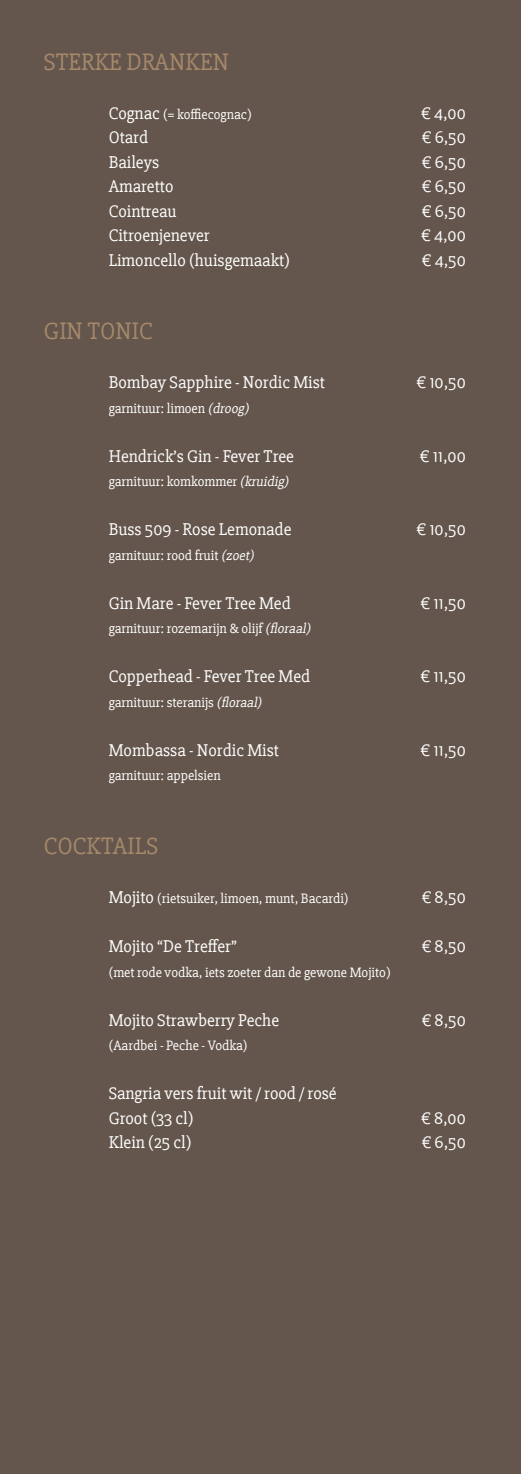
<style>
.page{position:relative;width:521px;height:1474px;background:#fff}
.page>*{position:absolute;margin:0;border:0;box-sizing:border-box;transform-origin:0 0}
.t1{font:24.5px "Slabo 27 px";color:#a6886b}
.t2{font:17.5px/24.5px "Slabo 27 px";color:#fff}
.t3{font:14px "Slabo 27 px";color:#fff}
.s1{font-size:17.5px}
.s2{font-style:italic}
</style>
<div class="page">
<div style="left:0;top:0;width:521px;height:1473px;background:#64564c"></div>
<h1 class="t1" style="left:44px;top:47px;width:187px">STERKE DRANKEN</h1>
<p class="t3" style="left:109px;top:106px;width:145px"><span class="s1">Cognac</span> (= koffiecognac)</p>
<p class="t2" style="left:421px;top:100px;width:46px">€ 4,00</p>
<p class="t2" style="left:109px;top:125px;width:41px">Otard</p>
<p class="t2" style="left:422px;top:125px;width:46px">€ 6,50</p>
<p class="t2" style="left:109px;top:149px;width:52px">Baileys</p>
<p class="t2" style="left:422px;top:149px;width:46px">€ 6,50</p>
<p class="t2" style="left:109px;top:174px;width:66px">Amaretto</p>
<p class="t2" style="left:422px;top:174px;width:46px">€ 6,50</p>
<p class="t2" style="left:109px;top:198px;width:70px">Cointreau</p>
<p class="t2" style="left:422px;top:198px;width:46px">€ 6,50</p>
<p class="t2" style="left:109px;top:223px;width:103px">Citroenjenever</p>
<p class="t2" style="left:421px;top:223px;width:46px">€ 4,00</p>
<p class="t2" style="left:109px;top:247px;width:183px">Limoncello (huisgemaakt)</p>
<p class="t2" style="left:422px;top:247px;width:46px">€ 4,50</p>
<h1 class="t1" style="left:44px;top:317px;width:110px">GIN TONIC</h1>
<p class="t2" style="left:109px;top:370px;width:218px">Bombay Sapphire - Nordic Mist</p>
<p class="t2" style="left:416px;top:370px;width:51px">€ 10,50</p>
<p class="t3" style="left:109px;top:400px;width:144px">garnituur: limoen <span class="s2">(droog)</span></p>
<p class="t2" style="left:109px;top:443px;width:187px">Hendrick’s Gin - Fever Tree</p>
<p class="t2" style="left:420px;top:443px;width:48px">€ 11,00</p>
<p class="t3" style="left:109px;top:473px;width:184px">garnituur: komkommer <span class="s2">(kruidig)</span></p>
<p class="t2" style="left:109px;top:517px;width:184px">Buss 509 - Rose Lemonade</p>
<p class="t2" style="left:416px;top:517px;width:51px">€ 10,50</p>
<p class="t3" style="left:109px;top:547px;width:149px">garnituur: rood fruit <span class="s2">(zoet)</span></p>
<p class="t2" style="left:109px;top:590px;width:184px">Gin Mare - Fever Tree Med</p>
<p class="t2" style="left:420px;top:590px;width:47px">€ 11,50</p>
<p class="t3" style="left:109px;top:620px;width:206px">garnituur: rozemarijn &amp; olijf <span class="s2">(floraal)</span></p>
<p class="t2" style="left:109px;top:664px;width:203px">Copperhead - Fever Tree Med</p>
<p class="t2" style="left:420px;top:664px;width:47px">€ 11,50</p>
<p class="t3" style="left:109px;top:694px;width:157px">garnituur: steranijs <span class="s2">(floraal)</span></p>
<p class="t2" style="left:109px;top:737px;width:172px">Mombassa - Nordic Mist</p>
<p class="t2" style="left:420px;top:737px;width:47px">€ 11,50</p>
<p class="t3" style="left:109px;top:767px;width:113px">garnituur: appelsien</p>
<h1 class="t1" style="left:44px;top:831px;width:116px">COCKTAILS</h1>
<p class="t3" style="left:109px;top:890px;width:241px"><span class="s1">Mojito</span> (rietsuiker, limoen, munt, Bacardi)</p>
<p class="t2" style="left:422px;top:884px;width:46px">€ 8,50</p>
<p class="t2" style="left:109px;top:933px;width:130px">Mojito “De Treffer”</p>
<p class="t2" style="left:422px;top:933px;width:46px">€ 8,50</p>
<p class="t3" style="left:109px;top:963px;width:283px">(met rode vodka, iets zoeter dan de gewone Mojito)</p>
<p class="t2" style="left:109px;top:1007px;width:172px">Mojito Strawberry Peche</p>
<p class="t2" style="left:422px;top:1007px;width:46px">€ 8,50</p>
<p class="t3" style="left:109px;top:1037px;width:140px">(Aardbei - Peche - Vodka)</p>
<p class="t2" style="left:109px;top:1080px;width:229px">Sangria vers fruit wit / rood / rosé<br>Groot (33 cl)</p>
<p class="t2" style="left:421px;top:1105px;width:46px">€ 8,00</p>
<p class="t2" style="left:109px;top:1129px;width:84px">Klein (25 cl)</p>
<p class="t2" style="left:422px;top:1129px;width:46px">€ 6,50</p>
</div>
